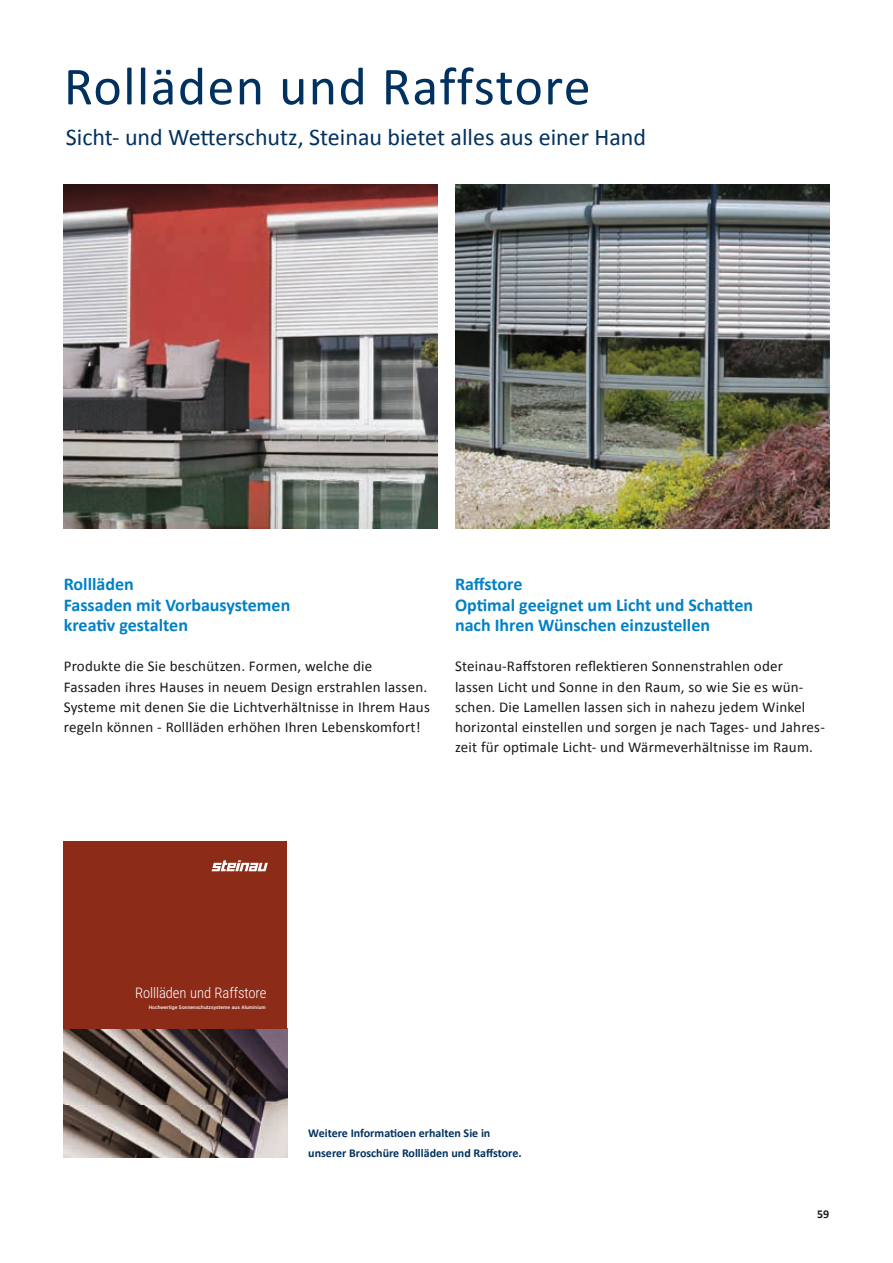
<style>
.page{position:relative;width:893px;height:1263px;background:#fff}
.page>*{position:absolute;margin:0;border:0;box-sizing:border-box;transform-origin:0 0}
.t1{font:54px "Calibri";letter-spacing:.025em;color:#00315f}
.t2{font:24px "Calibri";color:#00315f}
.t3{font:700 18px/20.2px "Calibri";color:#0081c7}
.t4{font:15px/20.2px "Calibri";letter-spacing:.015em;color:#1a171c}
.t5{font:300 14.7px "Roboto Condensed";letter-spacing:-.005em;color:#fff}
.t6{font:700 12px/20.2px "Calibri";color:#00315f}
.t7{font:700 12px "Calibri";color:#1a171c}
.t8{font:500 4.8px "Roboto";letter-spacing:.02em;color:#fff}
</style>
<div class="page">
<img style="left:64px;top:184px;width:374px;height:344px">
<img style="left:455px;top:184px;width:374px;height:344px">
<img style="left:64px;top:1029px;width:223px;height:128px">
<div style="left:64px;top:842px;width:223px;height:187px;background:#8d2b19"></div>
<svg style="left:212px;top:860px;width:56px;height:11px"></svg>
<h1 class="t1" style="left:64px;top:49px;width:528px">Rolläden und Raffstore</h1>
<h2 class="t2" style="left:66px;top:120px;width:582px">Sicht- und Wetterschutz, Steinau bietet alles aus einer Hand</h2>
<p class="t3" style="left:64px;top:574px;width:228px">Rollläden<br>Fassaden mit Vorbausystemen kreativ gestalten</p>
<p class="t4" style="left:64px;top:656px;width:368px">Produkte die Sie beschützen. Formen, welche die Fassaden ihres Hauses in neuem Design erstrahlen lassen.<br>Systeme mit denen Sie die Lichtverhältnisse in Ihrem Haus regeln können - Rollläden erhöhen Ihren Lebenskomfort!</p>
<p class="t3" style="left:455px;top:574px;width:300px">Raffstore<br>Optimal geeignet um Licht und Schatten nach Ihren Wünschen einzustellen</p>
<p class="t4" style="left:455px;top:656px;width:371px">Steinau-Raffstoren reflektieren Sonnenstrahlen oder lassen Licht und Sonne in den Raum, so wie Sie es wün&shy;schen. Die Lamellen lassen sich in nahezu jedem Winkel horizontal einstellen und sorgen je nach Tages- und Jahres&shy;zeit für optimale Licht- und Wärmeverhältnisse im Raum.</p>
<p class="t5" style="left:135px;top:983px;width:133px">Rollläden und Raffstore</p>
<p class="t8" style="left:149px;top:1004px;width:119px">Hochwertige Sonnenschutzsysteme aus Aluminium</p>
<p class="t6" style="left:308px;top:1123px;width:215px">Weitere Informatioen erhalten Sie in unserer Broschüre Rollläden und Raffstore.</p>
<p class="t7" style="left:817px;top:1206px;width:14px">59</p>
</div>
